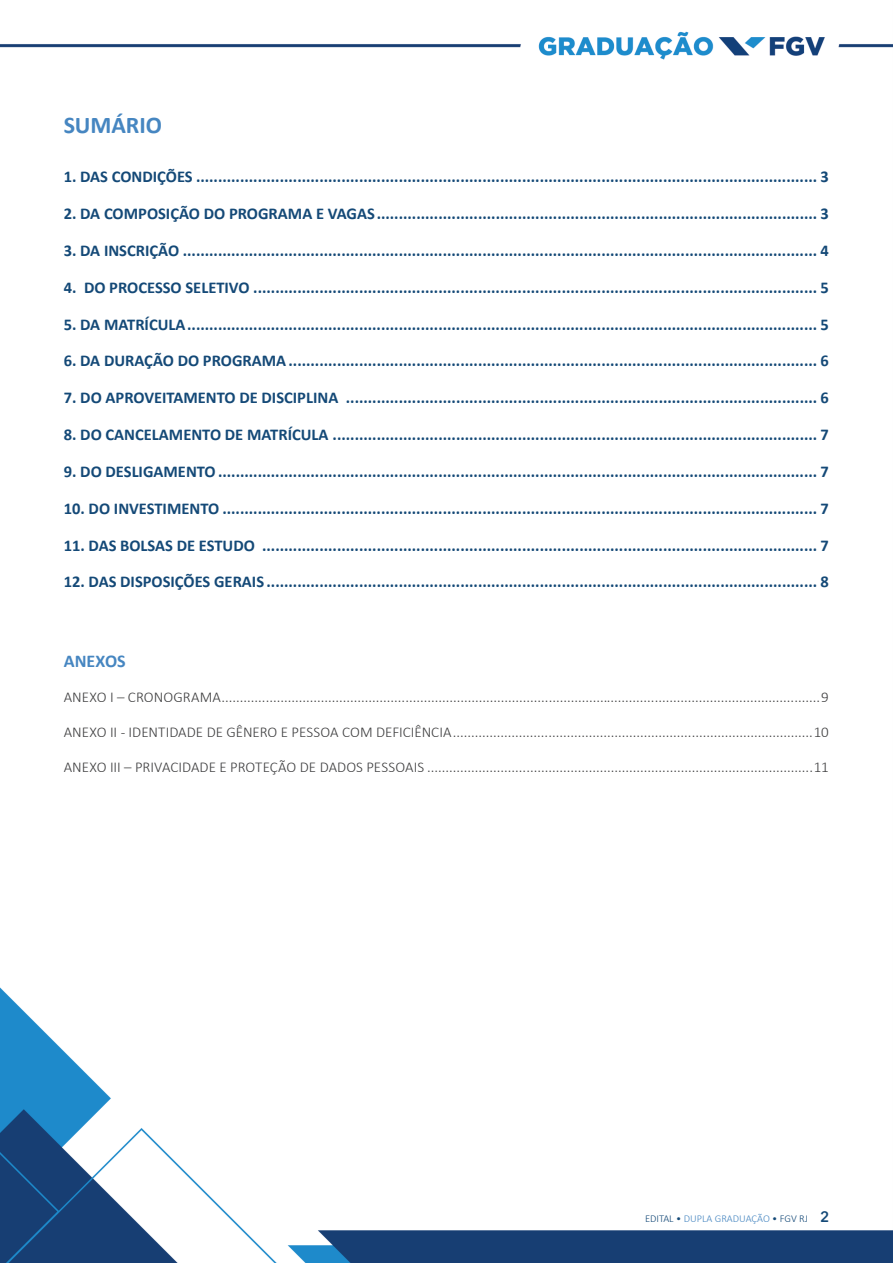
<style>
.page{position:relative;width:893px;height:1263px;background:#fff}
.page>*{position:absolute;margin:0;border:0;box-sizing:border-box;transform-origin:0 0}
.t1{font:700 24px "Calibri";letter-spacing:-.005em;color:#4686c1}
.t2{font:700 18px "Calibri";color:#4686c1}
.t3{font:700 16.5px "Calibri";color:#144977}
.t4{font:300 15px "Calibri";color:#3e3e3f}
.t5{font:300 10.5px "Calibri";color:#4686c1}
.s1{color:#144977}
.s2{font-family:"Avenir Next LT Pro";font-weight:600;font-size:15px;color:#144977}
</style>
<div class="page">
<img style="left:0;top:31px;width:893px;height:1232px">
<h1 class="t1" style="left:64px;top:108px;width:100px">SUMÁRIO</h1>
<p class="t3" style="left:64px;top:165px;width:767px">1. DAS CONDIÇÕES ............................................................................................................................................. 3</p>
<p class="t3" style="left:64px;top:202px;width:767px">2. DA COMPOSIÇÃO DO PROGRAMA E VAGAS.................................................................................................... 3</p>
<p class="t3" style="left:64px;top:239px;width:767px">3. DA INSCRIÇÃO ................................................................................................................................................ 4</p>
<p class="t3" style="left:64px;top:276px;width:767px">4. DO PROCESSO SELETIVO ................................................................................................................................ 5</p>
<p class="t3" style="left:64px;top:312px;width:767px">5. DA MATRÍCULA............................................................................................................................................... 5</p>
<p class="t3" style="left:64px;top:349px;width:767px">6. DA DURAÇÃO DO PROGRAMA........................................................................................................................ 6</p>
<p class="t3" style="left:64px;top:386px;width:767px">7. DO APROVEITAMENTO DE DISCIPLINA ........................................................................................................... 6</p>
<p class="t3" style="left:64px;top:423px;width:767px">8. DO CANCELAMENTO DE MATRÍCULA .............................................................................................................. 7</p>
<p class="t3" style="left:64px;top:460px;width:767px">9. DO DESLIGAMENTO........................................................................................................................................ 7</p>
<p class="t3" style="left:64px;top:497px;width:767px">10. DO INVESTIMENTO ....................................................................................................................................... 7</p>
<p class="t3" style="left:64px;top:533px;width:767px">11. DAS BOLSAS DE ESTUDO .............................................................................................................................. 7</p>
<p class="t3" style="left:64px;top:570px;width:767px">12. DAS DISPOSIÇÕES GERAIS ............................................................................................................................. 8</p>
<p class="t2" style="left:64px;top:648px;width:63px">ANEXOS</p>
<p class="t4" style="left:64px;top:688px;width:767px">ANEXO I – CRONOGRAMA...................................................................................................................................................................9</p>
<p class="t4" style="left:64px;top:723px;width:767px">ANEXO II - IDENTIDADE DE GÊNERO E PESSOA COM DEFICIÊNCIA..................................................................................................10</p>
<p class="t4" style="left:64px;top:758px;width:767px">ANEXO III – PRIVACIDADE E PROTEÇÃO DE DADOS PESSOAIS .........................................................................................................11</p>
<p class="t5" style="left:645px;top:1211px;width:186px"><span class="s1">EDITAL •</span> DUPLA GRADUAÇÃO <span class="s1">• FGV RJ</span> <span class="s2">2</span></p>
</div>
